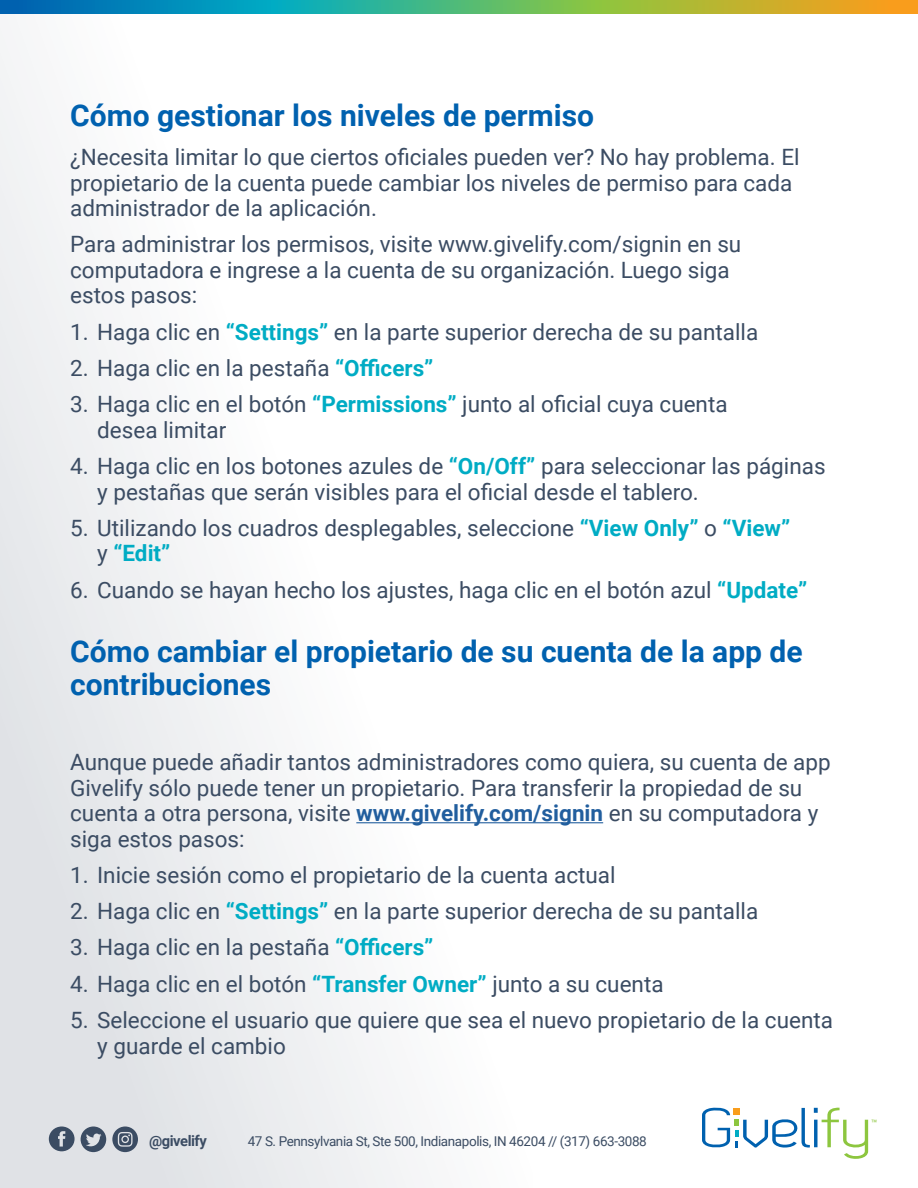
<style>
.page{position:relative;width:918px;height:1188px;background:#fff}
.page>*{position:absolute;margin:0;border:0;box-sizing:border-box;transform-origin:0 0}
.t1{font:700 30px/33px "Roboto";color:#0061af}
.t2{font:22.5px/25.5px "Roboto";color:#3b4c63}
.t3{font:700 14.7px "Roboto";letter-spacing:-.03em;color:#3b4c63}
.t4{font:13.5px "Roboto";letter-spacing:-.03em;color:#3b4c63}
.t5{font:10.2px "Roboto";color:#8dc63f}
.s1{font-weight:700;color:#00acc4}
.s2{font-weight:700;color:#215e9e}
</style>
<div class="page">
<div style="left:0;top:14px;width:532px;height:1174px;background:linear-gradient(to right,#e8eaed,#fff)"></div>
<hr style="left:356px;top:822px;width:247px;height:1px;background:#215e9e">
<svg style="left:0;top:0;width:918px;height:13px;background:#5ea574"></svg>
<svg style="left:702px;top:1107px;width:166px;height:52px"></svg>
<div style="left:733px;top:1108px;width:7px;height:6px;background:#f99d1c"></div>
<svg style="left:49px;top:1126px;width:26px;height:25px"></svg>
<svg style="left:81px;top:1126px;width:25px;height:26px"></svg>
<svg style="left:112px;top:1126px;width:26px;height:26px"></svg>
<h1 class="t1" style="left:70px;top:98px;width:525px">Cómo gestionar los niveles de permiso</h1>
<p class="t2" style="left:70px;top:144px;width:731px">¿Necesita limitar lo que ciertos oficiales pueden ver? No hay problema. El propietario de la cuenta puede cambiar los niveles de permiso para cada administrador de la aplicación.</p>
<p class="t2" style="left:70px;top:231px;width:673px">Para administrar los permisos, visite www.givelify.com/signin en su computadora e ingrese a la cuenta de su organización. Luego siga estos pasos:</p>
<p class="t2" style="left:70px;top:318px;width:690px">1. Haga clic en <span class="s1">“Settings”</span> en la parte superior derecha de su pantalla</p>
<p class="t2" style="left:70px;top:354px;width:365px">2. Haga clic en la pestaña <span class="s1">“Officers”</span></p>
<p class="t2" style="left:97px;top:391px;width:632px;text-indent:-27px">3. Haga clic en el botón <span class="s1">“Permissions”</span> junto al oficial cuya cuenta desea limitar</p>
<p class="t2" style="left:97px;top:453px;width:730px;text-indent:-27px">4. Haga clic en los botones azules de <span class="s1">“On/Off”</span> para seleccionar las páginas y pestañas que serán visibles para el oficial desde el tablero.</p>
<p class="t2" style="left:97px;top:514px;width:695px;text-indent:-27px">5. Utilizando los cuadros desplegables, seleccione <span class="s1">“View Only”</span> o <span class="s1">“View” </span>y <span class="s1">“Edit”</span></p>
<p class="t2" style="left:70px;top:576px;width:739px">6. Cuando se hayan hecho los ajustes, haga clic en el botón azul <span class="s1">“Update”</span></p>
<h1 class="t1" style="left:70px;top:634px;width:734px">Cómo cambiar el propietario de su cuenta de la app de contribuciones</h1>
<p class="t2" style="left:70px;top:749px;width:762px">Aunque puede añadir tantos administradores como quiera, su cuenta de app Givelify sólo puede tener un propietario. Para transferir la propiedad de su cuenta a otra persona, visite <span class="s2">www.givelify.com/signin</span> en su computadora y siga estos pasos:</p>
<p class="t2" style="left:70px;top:861px;width:547px">1. Inicie sesión como el propietario de la cuenta actual</p>
<p class="t2" style="left:70px;top:898px;width:690px">2. Haga clic en <span class="s1">“Settings”</span> en la parte superior derecha de su pantalla</p>
<p class="t2" style="left:70px;top:934px;width:365px">3. Haga clic en la pestaña <span class="s1">“Officers”</span></p>
<p class="t2" style="left:70px;top:970px;width:595px">4. Haga clic en el botón <span class="s1">“Transfer Owner”</span> junto a su cuenta</p>
<p class="t2" style="left:97px;top:1006px;width:737px;text-indent:-27px">5. Seleccione el usuario que quiere que sea el nuevo propietario de la cuenta y guarde el cambio</p>
<p class="t3" style="left:149px;top:1130px;width:59px">@givelify</p>
<p class="t4" style="left:248px;top:1132px;width:401px">47 S. Pennsylvania St, Ste 500, Indianapolis, IN 46204 // (317) 663-3088</p>
<p class="t5" style="left:871px;top:1116px;width:8px">™</p>
</div>
